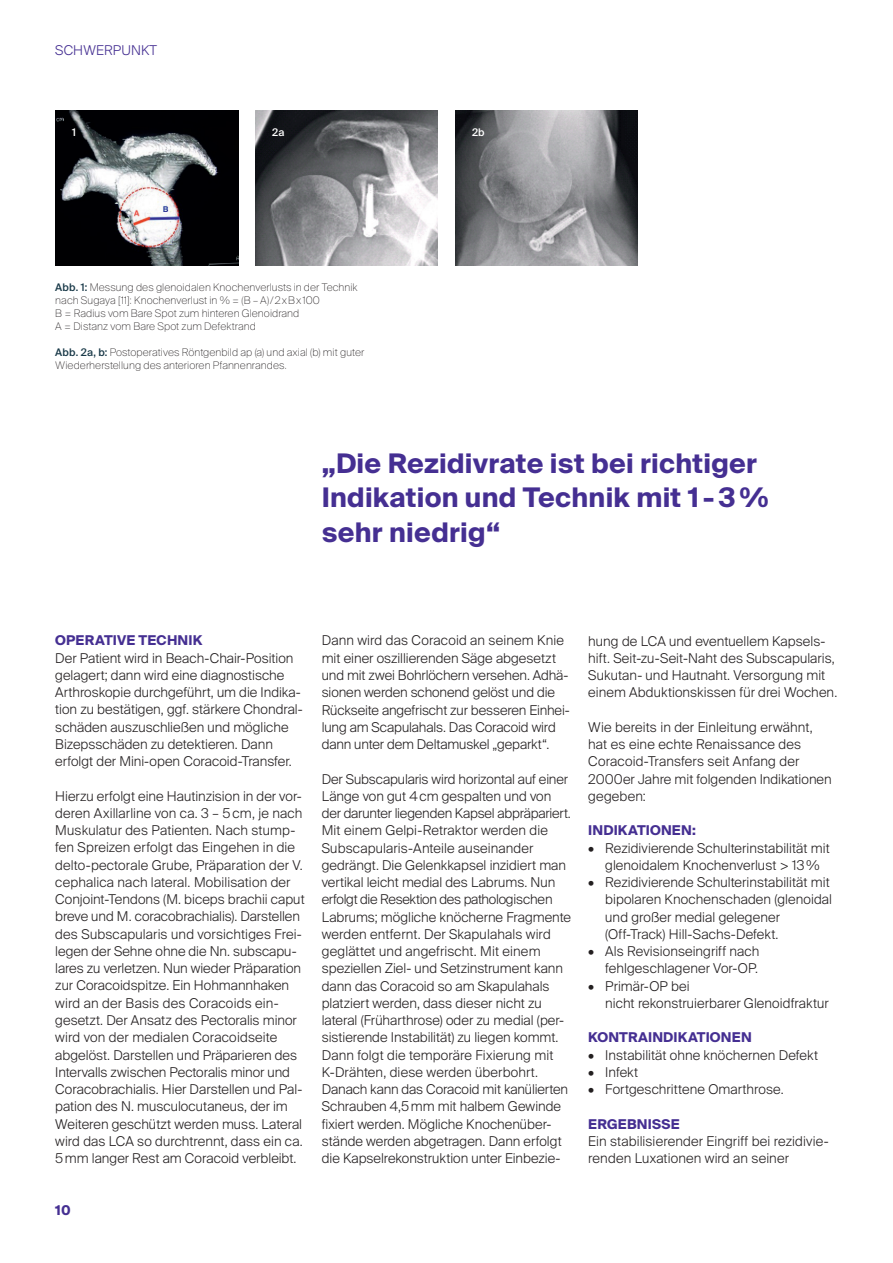
<style>
.page{position:relative;width:893px;height:1263px;background:#fff}
.page>*{position:absolute;margin:0;border:0;box-sizing:border-box;transform-origin:0 0}
.t1{font:700 27px/34.5px "Suisse Intl";letter-spacing:.01em;color:#452f92}
.t2{font:300 13.5px/17.2px "Suisse Intl";letter-spacing:.005em;color:#231f20}
.t3{font:700 13.5px "Suisse Intl";letter-spacing:.015em;color:#452f92}
.t4{font:300 13.5px "Suisse Intl";letter-spacing:.01em;color:#452f92}
.t5{font:100 10.5px/12.9px "Suisse Intl";letter-spacing:.005em;color:#231f20}
.t6{font:500 10.5px "Suisse Intl";color:#fff}
.s1{font-weight:500;color:#1a3a49}
</style>
<div class="page">
<img style="left:55px;top:111px;width:183px;height:155px">
<img style="left:255px;top:111px;width:183px;height:155px">
<img style="left:455px;top:111px;width:183px;height:155px">
<p class="t4" style="left:55px;top:43px;width:103px">SCHWERPUNKT</p>
<p class="t6" style="left:72px;top:126px;width:5px">1</p>
<p class="t6" style="left:272px;top:126px;width:14px">2a</p>
<p class="t6" style="left:472px;top:126px;width:14px">2b</p>
<p class="t5" style="left:55px;top:281px;width:304px"><span class="s1">Abb. 1:</span> Messung des glenoidalen Knochenverlusts in der Technik nach Sugaya [11]: Knochenverlust in % = (B – A) / 2 x B x 100<br>B = Radius vom Bare Spot zum hinteren Glenoidrand<br>A = Distanz vom Bare Spot zum Defektrand</p>
<p class="t5" style="left:55px;top:346px;width:310px"><span class="s1">Abb. 2a, b:</span> Postoperatives Röntgenbild ap (a) und axial (b) mit guter<br>Wiederherstellung des anterioren Pfannenrandes.</p>
<h1 class="t1" style="left:322px;top:446px;width:448px">„Die Rezidivrate ist bei richtiger<br>Indikation und Technik mit 1 - 3 % sehr niedrig“</h1>
<p class="t3" style="left:55px;top:633px;width:149px">OPERATIVE TECHNIK</p>
<p class="t2" style="left:55px;top:649px;width:249px">Der Patient wird in Beach-Chair-Position gelagert; dann wird eine diagnostische Arthroskopie durchgeführt, um die Indika&shy;tion zu bestätigen, ggf. stärkere Chondral&shy;schäden auszuschließen und mögliche Bizepsschäden zu detektieren. Dann erfolgt der Mini-open Coracoid-Transfer.</p>
<p class="t2" style="left:55px;top:787px;width:251px">Hierzu erfolgt eine Hautinzision in der vor&shy;deren Axillarline von ca. 3 – 5 cm, je nach Muskulatur des Patienten. Nach stump&shy;fen Spreizen erfolgt das Eingehen in die delto -pectorale Grube, Präparation der V. cephalica nach lateral. Mobilisation der Conjoint-Tendons (M. biceps brachii caput breve und M. coracobrachialis). Darstellen des Subscapularis und vorsichtiges Frei&shy;legen der Sehne ohne die Nn. subscapu&shy;lares zu verletzen. Nun wieder Präparation zur Coracoidspitze. Ein Hohmannhaken wird an der Basis des Coracoids ein&shy;gesetzt. Der Ansatz des Pectoralis minor wird von der medialen Coracoidseite<br>ab gelöst. Darstellen und Präparieren des Intervalls zwischen Pectoralis minor und Coracobrachialis. Hier Darstellen und Pal&shy;pation des N. musculocutaneus, der im Weiteren geschützt werden muss. Lateral wird das LCA so durchtrennt, dass ein ca.<br>5 mm langer Rest am Coracoid verbleibt.</p>
<p class="t3" style="left:55px;top:1202px;width:17px">10</p>
<p class="t2" style="left:322px;top:632px;width:250px">Dann wird das Coracoid an seinem Knie mit einer oszillierenden Säge abgesetzt und mit zwei Bohrlöchern versehen. Adhä&shy;sionen werden schonend gelöst und die Rückseite angefrischt zur besseren Einhei&shy;lung am Scapulahals. Das Coracoid wird dann unter dem Deltamuskel „geparkt“.</p>
<p class="t2" style="left:322px;top:770px;width:251px">Der Subscapularis wird horizontal auf einer Länge von gut 4 cm gespalten und von der darunter liegenden Kapsel abpräpariert.<br>Mit einem Gelpi-Retraktor werden die Subscapularis-Anteile auseinander gedrängt. Die Gelenkkapsel inzidiert man vertikal leicht medial des Labrums. Nun erfolgt die Resektion des pathologischen Labrums; mögliche knöcherne Fragmente werden entfernt. Der Skapulahals wird geglättet und angefrischt. Mit einem speziellen Ziel- und Setzinstrument kann dann das Coracoid so am Skapulahals platziert werden, dass dieser nicht zu lateral (Früharthrose) oder zu medial (per&shy;sistierende Instabilität) zu liegen kommt.<br>Dann folgt die temporäre Fixierung mit K-Drähten, diese werden überbohrt.<br>Danach kann das Coracoid mit kanülierten Schrauben 4,5 mm mit halbem Gewinde fixiert werden. Mögliche Knochenüber&shy;stände werden abgetragen. Dann erfolgt die Kapselrekonstruktion unter Einbezie-</p>
<p class="t2" style="left:588px;top:632px;width:250px">hung de LCA und eventuellem Kapsels&shy;hift. Seit-zu-Seit-Naht des Subscapularis, Sukutan- und Hautnaht. Versorgung mit einem Abduktionskissen für drei Wochen.</p>
<p class="t2" style="left:588px;top:718px;width:245px">Wie bereits in der Einleitung erwähnt, hat es eine echte Renaissance des<br>Cora coid-Transfers seit Anfang der<br>2000er Jahre mit folgenden In dika tionen gegeben:</p>
<p class="t3" style="left:588px;top:823px;width:109px">INDIKATIONEN:</p>
<p class="t2" style="left:588px;top:839px;width:243px;text-align:center">• Rezidivierende Schulterinstabilität mit glenoidalem Knochenverlust &gt; 13 %</p>
<p class="t2" style="left:605px;top:874px;width:228px;text-indent:-17px">• Rezidivierende Schulterinstabilität mit bipolaren Knochenschaden (glenoidal und großer medial gelegener (Off-Track) Hill-Sachs-Defekt.</p>
<p class="t2" style="left:588px;top:943px;width:173px;text-align:right">• Als Revisionseingriff nach fehlgeschlagener Vor-OP.</p>
<p class="t2" style="left:605px;top:977px;width:225px;text-indent:-17px">• Primär-OP bei<br>nicht rekonstruierbarer Glenoidfraktur</p>
<p class="t3" style="left:588px;top:1030px;width:165px">KONTRAINDIKATIONEN</p>
<p class="t2" style="left:588px;top:1046px;width:231px">• Instabilität ohne knöchernen Defekt</p>
<p class="t2" style="left:588px;top:1064px;width:52px">• Infekt</p>
<p class="t2" style="left:588px;top:1081px;width:197px">• Fortgeschrittene Omarthrose.</p>
<p class="t3" style="left:588px;top:1116px;width:93px">ERGEBNISSE</p>
<p class="t2" style="left:588px;top:1133px;width:242px">Ein stabilisierender Eingriff bei rezidivie&shy;renden Luxationen wird an seiner</p>
</div>
